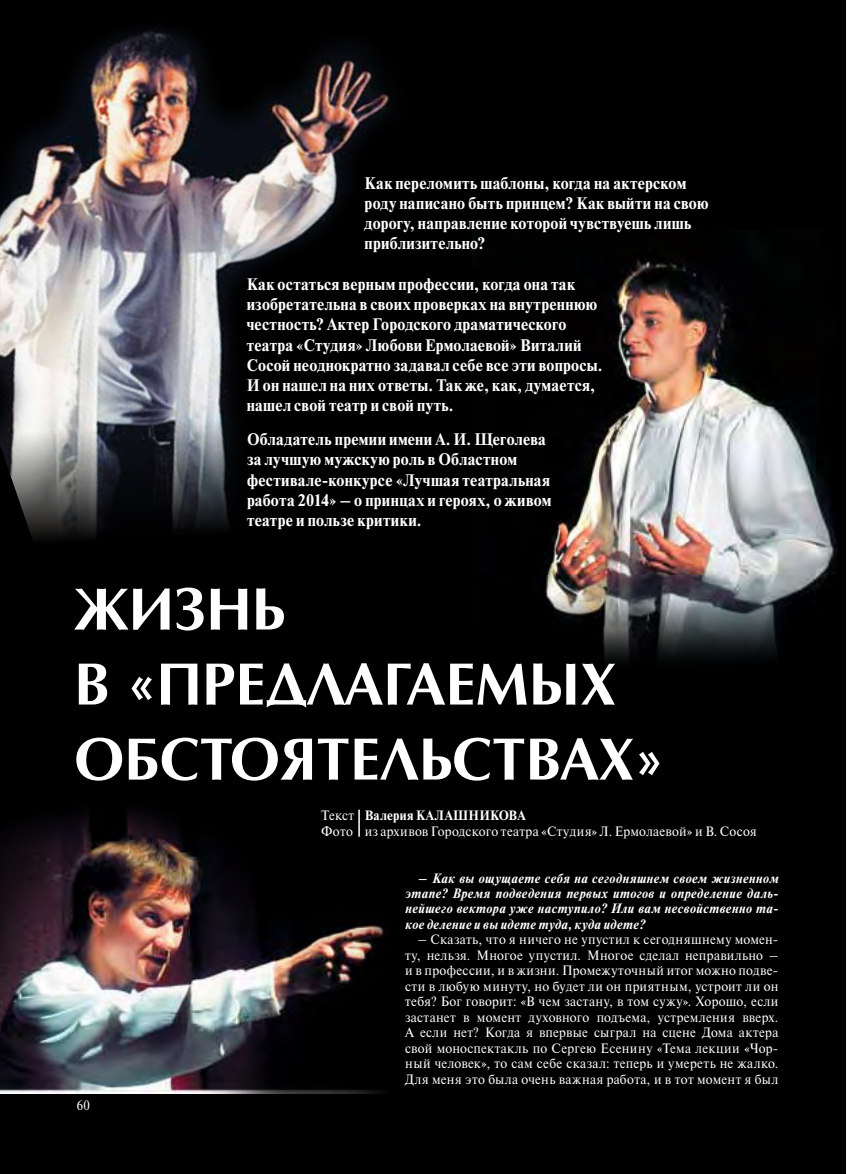
<style>
.page{position:relative;width:855px;height:1174px;background:#fff}
.page>*{position:absolute;margin:0;border:0;box-sizing:border-box;transform-origin:0 0}
.t1{font:700 15.75px/20.1px "Newton C";letter-spacing:.02em;color:#fff;scale:.95 1}
.t2{font:12.75px/15.5px "Newton C";letter-spacing:.025em;color:#fff;scale:.95 1}
.t3{font:italic 700 12.75px/15.5px "Newton C";letter-spacing:.035em;color:#fff;text-align:justify;scale:.95 1}
.s1{font-weight:700}
</style>
<div class="page">
<div style="left:0;top:0;width:850px;height:1174px;background:#000"></div>
<img style="left:0;top:811px;width:385px;height:282px">
<img style="left:472px;top:241px;width:365px;height:420px">
<img style="left:0;top:28px;width:390px;height:511px">
<svg style="left:76px;top:737px;width:583px;height:43px"></svg>
<svg style="left:79px;top:663px;width:536px;height:44px"></svg>
<svg style="left:75px;top:587px;width:209px;height:43px"></svg>
<hr style="left:358px;top:809px;width:2px;height:27px;background:#fff">
<div style="left:846px;top:0;width:9px;height:1174px;background:#fff"></div>
<p class="t2" style="left:77px;top:1097px;width:15px">60</p>
<p class="t1" style="left:364px;top:173px;width:363px">Как переломить шаблоны, когда на актерском роду написано быть принцем? Как выйти на свою дорогу, направление которой чувствуешь лишь приблизительно?</p>
<p class="t1" style="left:247px;top:274px;width:376px">Как остаться верным профессии, когда она так изобретательна в своих проверках на внутреннюю честность? Актер Городского драматического театра «Студия» Любови Ермолаевой» Виталий Сосой неоднократно задавал себе все эти вопросы.<br>И он нашел на них ответы. Так же, как, думается, нашел свой театр и свой путь.</p>
<p class="t1" style="left:247px;top:429px;width:322px">Обладатель премии имени А. И. Щеголева за лучшую мужскую роль в Областном фестивале-конкурсе «Лучшая театральная работа 2014» – о принцах и героях, о живом театре и пользе критики.</p>
<p class="t2" style="left:321px;top:808px;width:460px">Текст <span class="s1">Валерия КАЛАШНИКОВА<br></span>Фото из архивов Городского театра «Студия» Л. Ермолаевой» и В. Сосоя</p>
<p class="t3" style="left:405px;top:870px;width:394px;text-indent:13px">– Как вы ощущаете себя на сегодняшнем своем жизненном этапе? Время подведения первых итогов и определение даль&shy;нейшего вектора уже наступило? Или вам несвойственно та&shy;кое деление и вы идете туда, куда идете?</p>
<p class="t2" style="left:405px;top:932px;width:394px;text-align:justify;text-indent:13px">– Сказать, что я ничего не упустил к сегодняшнему момен&shy;ту, нельзя. Многое упустил. Многое сделал неправильно – и в профессии, и в жизни. Промежуточный итог можно подве&shy;сти в любую минуту, но будет ли он приятным, устроит ли он тебя? Бог говорит: «В чем застану, в том сужу». Хорошо, если застанет в момент духовного подъема, устремления вверх.<br>А если нет? Когда я впервые сыграл на сцене Дома актера свой моноспектакль по Сергею Есенину «Тема лекции «Чор&shy;ный человек», то сам себе сказал: теперь и умереть не жалко.<br>Для меня это была очень важная работа, и в тот момент я был</p>
</div>
